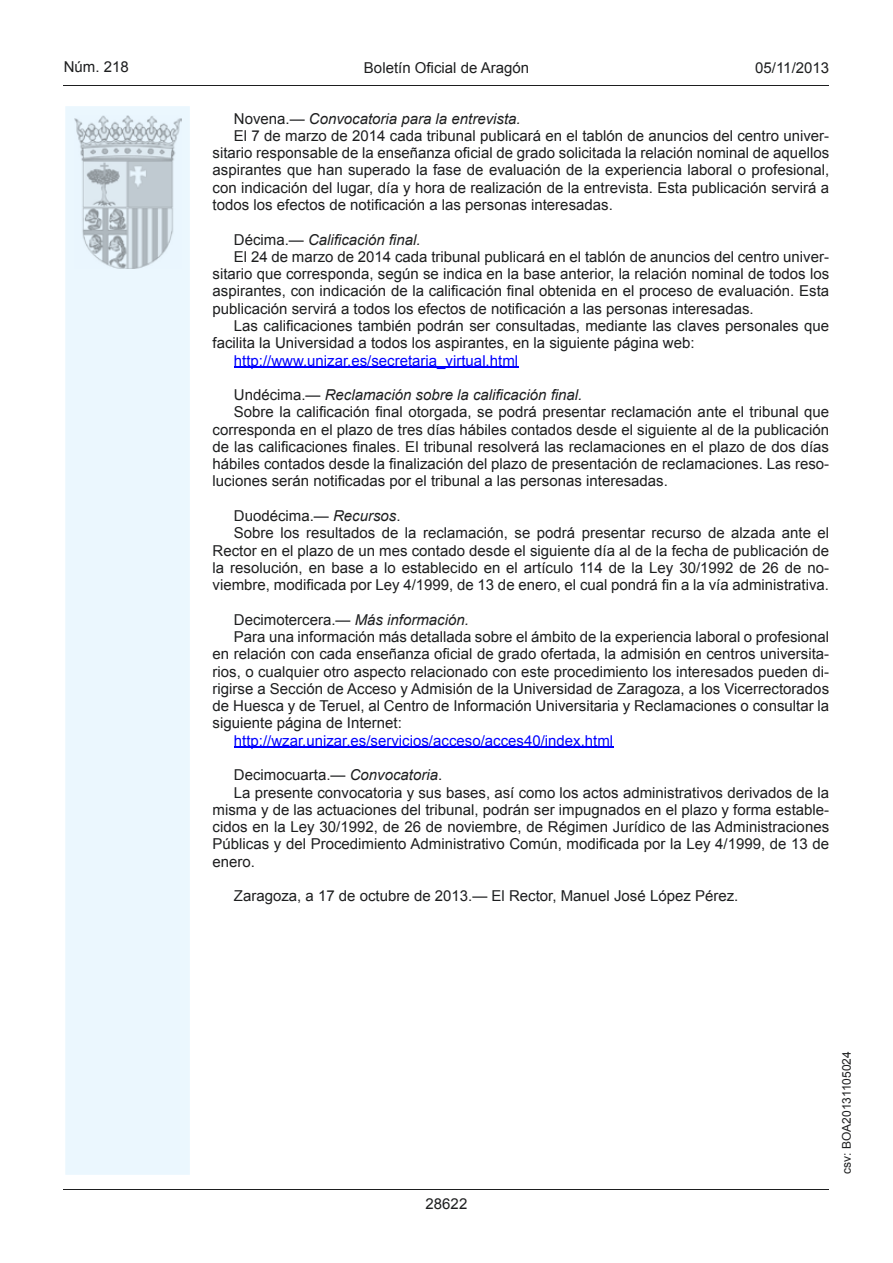
<style>
.page{position:relative;width:893px;height:1263px;background:#fff}
.page>*{position:absolute;margin:0;border:0;box-sizing:border-box;transform-origin:0 0}
.t1{font:15px "Arial";color:#1d1e1f}
.t2{font:italic 15px "Arial";color:#1d1e1f}
.t3{font:15px "Arial";color:#00f}
.t4{font:12px "Arial";color:#1d1e1f}
.s1{font-style:normal}
.s2{font-style:italic}
</style>
<div class="page">
<hr style="left:64px;top:85px;width:765px;height:1px;background:#1d1e1f">
<div style="left:65px;top:106px;width:125px;height:1069px;background:#ebf7fe"></div>
<img style="left:75px;top:115px;width:106px;height:153px">
<hr style="left:64px;top:1189px;width:765px;height:1px;background:#1d1e1f">
<hr style="left:234px;top:366px;width:284px;height:2px;background:#00f">
<hr style="left:234px;top:747px;width:379px;height:1px;background:#00f">
<p class="t1" style="left:64px;top:57px;width:67px">Núm. 218</p>
<p class="t1" style="left:364px;top:57px;width:167px">Boletín Oficial de Aragón</p>
<p class="t1" style="left:755px;top:57px;width:75px">05/11/2013</p>
<p class="t2" style="left:234px;top:109px;width:288px"><span class="s1">Novena.—</span> Convocatoria para la entrevista.</p>
<p class="t1" style="left:234px;top:126px;width:597px">El 7 de marzo de 2014 cada tribunal publicará en el tablón de anuncios del centro univer-</p>
<p class="t1" style="left:213px;top:143px;width:618px">sitario responsable de la enseñanza oficial de grado solicitada la relación nominal de aquellos</p>
<p class="t1" style="left:213px;top:160px;width:618px">aspirantes que han superado la fase de evaluación de la experiencia laboral o profesional,</p>
<p class="t1" style="left:213px;top:178px;width:618px">con indicación del lugar, día y hora de realización de la entrevista. Esta publicación servirá a</p>
<p class="t1" style="left:213px;top:195px;width:402px">todos los efectos de notificación a las personas interesadas.</p>
<p class="t2" style="left:234px;top:230px;width:188px"><span class="s1">Décima.—</span> Calificación final.</p>
<p class="t1" style="left:234px;top:247px;width:597px">El 24 de marzo de 2014 cada tribunal publicará en el tablón de anuncios del centro univer-</p>
<p class="t1" style="left:213px;top:264px;width:618px">sitario que corresponda, según se indica en la base anterior, la relación nominal de todos los</p>
<p class="t1" style="left:213px;top:281px;width:618px">aspirantes, con indicación de la calificación final obtenida en el proceso de evaluación. Esta</p>
<p class="t1" style="left:213px;top:299px;width:543px">publicación servirá a todos los efectos de notificación a las personas interesadas.</p>
<p class="t1" style="left:234px;top:316px;width:597px">Las calificaciones también podrán ser consultadas, mediante las claves personales que</p>
<p class="t1" style="left:213px;top:333px;width:483px">facilita la Universidad a todos los aspirantes, en la siguiente página web:</p>
<p class="t3" style="left:234px;top:350px;width:286px">http://www.unizar.es/secretaria_virtual.html</p>
<p class="t2" style="left:234px;top:385px;width:350px"><span class="s1">Undécima.—</span> Reclamación sobre la calificación final.</p>
<p class="t1" style="left:234px;top:402px;width:597px">Sobre la calificación final otorgada, se podrá presentar reclamación ante el tribunal que</p>
<p class="t1" style="left:213px;top:419px;width:618px">corresponda en el plazo de tres días hábiles contados desde el siguiente al de la publicación</p>
<p class="t1" style="left:213px;top:437px;width:618px">de las calificaciones finales. El tribunal resolverá las reclamaciones en el plazo de dos días</p>
<p class="t1" style="left:213px;top:454px;width:618px">hábiles contados desde la finalización del plazo de presentación de reclamaciones. Las reso-</p>
<p class="t1" style="left:213px;top:471px;width:457px">luciones serán notificadas por el tribunal a las personas interesadas.</p>
<p class="t1" style="left:234px;top:506px;width:168px">Duodécima.— <span class="s2">Recursos</span>.</p>
<p class="t1" style="left:234px;top:523px;width:597px">Sobre los resultados de la reclamación, se podrá presentar recurso de alzada ante el</p>
<p class="t1" style="left:213px;top:540px;width:618px">Rector en el plazo de un mes contado desde el siguiente día al de la fecha de publicación de</p>
<p class="t1" style="left:213px;top:558px;width:618px">la resolución, en base a lo establecido en el artículo 114 de la Ley 30/1992 de 26 de no-</p>
<p class="t1" style="left:213px;top:575px;width:618px">viembre, modificada por Ley 4/1999, de 13 de enero, el cual pondrá fin a la vía administrativa.</p>
<p class="t1" style="left:234px;top:610px;width:237px">Decimotercera.— <span class="s2">Más información.</span></p>
<p class="t1" style="left:234px;top:627px;width:597px">Para una información más detallada sobre el ámbito de la experiencia laboral o profesional</p>
<p class="t1" style="left:213px;top:644px;width:618px">en relación con cada enseñanza oficial de grado ofertada, la admisión en centros universita-</p>
<p class="t1" style="left:213px;top:661px;width:618px">rios, o cualquier otro aspecto relacionado con este procedimiento los interesados pueden di-</p>
<p class="t1" style="left:213px;top:679px;width:618px">rigirse a Sección de Acceso y Admisión de la Universidad de Zaragoza, a los Vicerrectorados</p>
<p class="t1" style="left:213px;top:696px;width:618px">de Huesca y de Teruel, al Centro de Información Universitaria y Reclamaciones o consultar la</p>
<p class="t1" style="left:213px;top:713px;width:191px">siguiente página de Internet:</p>
<p class="t3" style="left:234px;top:731px;width:381px">http://wzar.unizar.es/servicios/acceso/acces40/index.html</p>
<p class="t1" style="left:234px;top:765px;width:210px">Decimocuarta.— <span class="s2">Convocatoria</span>.</p>
<p class="t1" style="left:234px;top:782px;width:597px">La presente convocatoria y sus bases, así como los actos administrativos derivados de la</p>
<p class="t1" style="left:213px;top:800px;width:618px">misma y de las actuaciones del tribunal, podrán ser impugnados en el plazo y forma estable-</p>
<p class="t1" style="left:213px;top:817px;width:618px">cidos en la Ley 30/1992, de 26 de noviembre, de Régimen Jurídico de las Administraciones</p>
<p class="t1" style="left:213px;top:834px;width:618px">Públicas y del Procedimiento Administrativo Común, modificada por la Ley 4/1999, de 13 de</p>
<p class="t1" style="left:213px;top:851px;width:44px">enero.</p>
<p class="t1" style="left:234px;top:886px;width:506px">Zaragoza, a 17 de octubre de 2013.— El Rector, Manuel José López Pérez.</p>
<p class="t1" style="left:426px;top:1194px;width:43px">28622</p>
<p class="t4" style="left:839px;top:1174px;width:124px;rotate:-90deg">csv: BOA20131105024</p>
</div>
